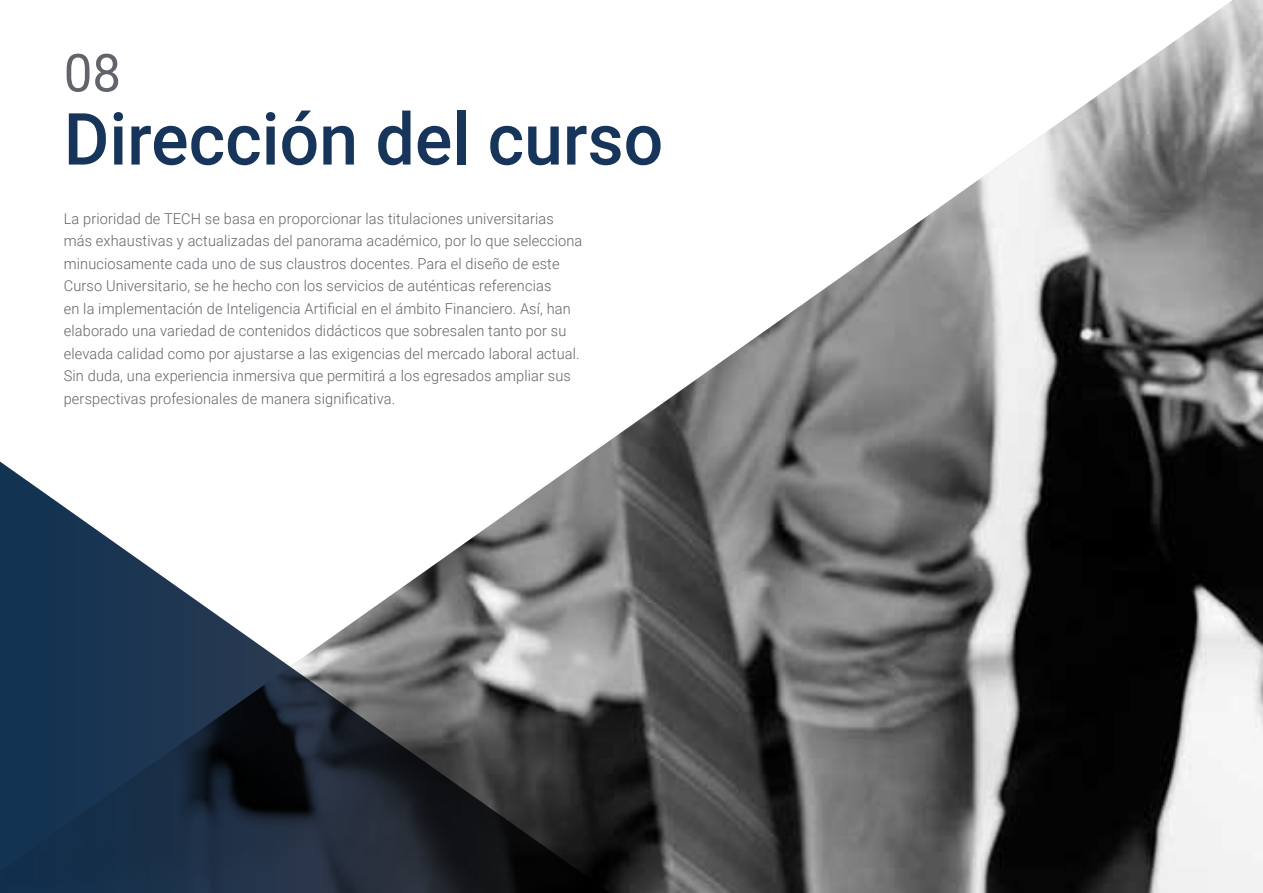
<style>
.page{position:relative;width:1263px;height:893px;background:#fff}
.page>*{position:absolute;margin:0;border:0;box-sizing:border-box;transform-origin:0 0}
.t1{font:500 72px "Roboto";color:#17355b}
.t2{font:52.5px "Roboto";color:#61646a}
.t3{font:300 15px/22.5px "Roboto";letter-spacing:.01em;color:#61646a}
</style>
<div class="page">
<img style="left:602px;top:0;width:661px;height:893px">
<svg style="left:0;top:446px;width:640px;height:447px"></svg>
<h2 class="t2" style="left:64px;top:36px;width:59px">08</h2>
<h1 class="t1" style="left:64px;top:89px;width:601px">Dirección del curso</h1>
<p class="t3" style="left:64px;top:207px;width:520px">La prioridad de TECH se basa en proporcionar las titulaciones universitarias más exhaustivas y actualizadas del panorama académico, por lo que selecciona minuciosamente cada uno de sus claustros docentes. Para el diseño de este Curso Universitario, se he hecho con los servicios de auténticas referencias<br>en la implementación de Inteligencia Artificial en el ámbito Financiero. Así, han elaborado una variedad de contenidos didácticos que sobresalen tanto por su elevada calidad como por ajustarse a las exigencias del mercado laboral actual.<br>Sin duda, una experiencia inmersiva que permitirá a los egresados ampliar sus perspectivas profesionales de manera significativa.</p>
</div>
